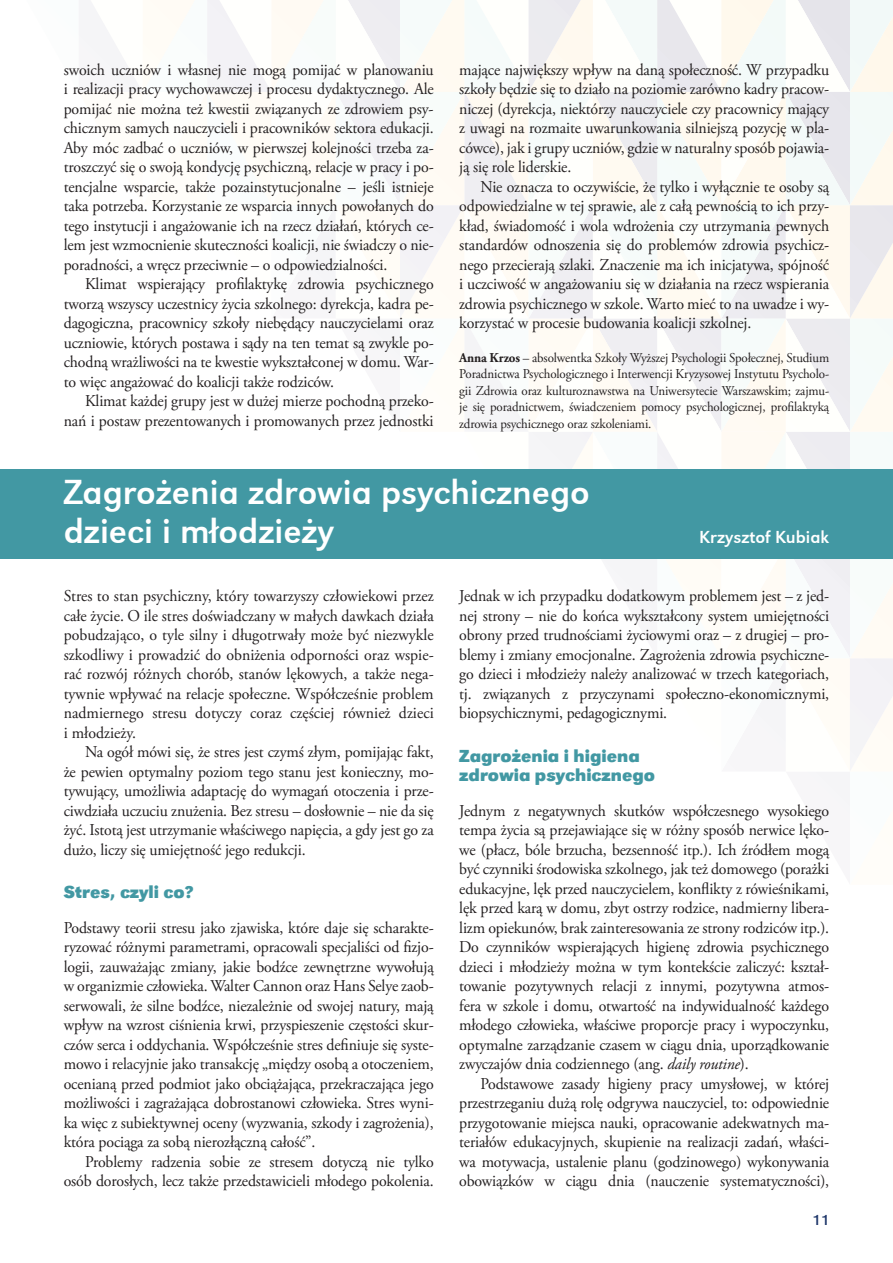
<style>
.page{position:relative;width:893px;height:1263px;background:#fff}
.page>*{position:absolute;margin:0;border:0;box-sizing:border-box;transform-origin:0 0}
.t1{font:36px/39px "URW Grotesk TCE";color:#fff}
.t2{font:700 18px/19.5px "URW Grotesk TCE";color:#4298a3}
.t3{font:18px "URW Grotesk TCE";color:#fff}
.t4{font:16.5px/19.5px "Adobe Garamond Pro";letter-spacing:-.01em;color:#231f20;text-align:justify;scale:.96 1}
.t5{font:15px "URW Grotesk TCE";color:#1f376a}
.t6{font:13.5px/16.5px "Adobe Garamond Pro";letter-spacing:-.01em;color:#231f20;text-align:justify;scale:.96 1}
.s1{font-weight:700}
.s2{font-style:italic}
</style>
<div class="page">
<svg style="left:207px;top:0;width:686px;height:757px"></svg>
<div style="left:0;top:469px;width:893px;height:90px;background:#4298a3"></div>
<p class="t4" style="left:64px;top:61px;width:387px">swoich uczniów i własnej nie mogą pomijać w planowaniu i realizacji pracy wychowawczej i procesu dydaktycznego. Ale pomijać nie można też kwestii związanych ze zdrowiem psy&shy;chicznym samych nauczycieli i pracowników sektora edukacji.<br>Aby móc zadbać o uczniów, w pierwszej kolejności trzeba za&shy;troszczyć się o swoją kondycję psychiczną, relacje w pracy i po&shy;tencjalne wsparcie, także pozainstytucjonalne – jeśli istnieje taka potrzeba. Korzystanie ze wsparcia innych powołanych do tego instytucji i angażowanie ich na rzecz działań, których ce&shy;lem jest wzmocnienie skuteczności koalicji, nie świadczy o nie&shy;poradności, a wręcz przeciwnie – o odpowiedzialności.</p>
<p class="t4" style="left:64px;top:275px;width:387px;text-indent:21px">Klimat wspierający profilaktykę zdrowia psychicznego tworzą wszyscy uczestnicy życia szkolnego: dyrekcja, kadra pe&shy;dagogiczna, pracownicy szkoły niebędący nauczycielami oraz uczniowie, których postawa i sądy na ten temat są zwykle po&shy;chodną wrażliwości na te kwestie wykształconej w domu. War&shy;to więc angażować do koalicji także rodziców.</p>
<p class="t4" style="left:64px;top:392px;width:387px;text-align:right">Klimat każdej grupy jest w dużej mierze pochodną przeko&shy;nań i postaw prezentowanych i promowanych przez jednostki</p>
<p class="t4" style="left:459px;top:61px;width:387px">mające największy wpływ na daną społeczność. W przypadku szkoły będzie się to działo na poziomie zarówno kadry pracow&shy;niczej (dyrekcja, niektórzy nauczyciele czy pracownicy mający z uwagi na rozmaite uwarunkowania silniejszą pozycję w pla&shy;cówce), jak i grupy uczniów, gdzie w naturalny sposób pojawia&shy;ją się role liderskie.</p>
<p class="t4" style="left:459px;top:178px;width:387px;text-indent:21px">Nie oznacza to oczywiście, że tylko i wyłącznie te osoby są odpowiedzialne w tej sprawie, ale z całą pewnością to ich przy&shy;kład, świadomość i wola wdrożenia czy utrzymania pewnych standardów odnoszenia się do problemów zdrowia psychicz&shy;nego przecierają szlaki. Znaczenie ma ich inicjatywa, spójność i uczciwość w angażowaniu się w działania na rzecz wspierania zdrowia psychicznego w szkole. Warto mieć to na uwadze i wy&shy;korzystać w procesie budowania koalicji szkolnej.</p>
<p class="t6" style="left:459px;top:350px;width:387px"><span class="s1">Anna Krzos</span> – absolwentka Szkoły Wyższej Psychologii Społecznej, Studium Poradnictwa Psychologicznego i Interwencji Kryzysowej Instytutu Psycholo&shy;gii Zdrowia oraz kulturoznawstwa na Uniwersytecie Warszawskim; zajmu&shy;je się poradnictwem, świadczeniem pomocy psychologicznej, profilaktyką zdrowia psychicznego oraz szkoleniami.</p>
<h1 class="t1" style="left:64px;top:471px;width:528px">Zagrożenia zdrowia psychicznego dzieci i młodzieży</h1>
<p class="t3" style="left:699px;top:526px;width:131px">Krzysztof Kubiak</p>
<p class="t4" style="left:64px;top:587px;width:387px">Stres to stan psychiczny, który towarzyszy człowiekowi przez całe życie. O ile stres doświadczany w małych dawkach działa pobudzająco, o tyle silny i długotrwały może być niezwykle szkodliwy i prowadzić do obniżenia odporności oraz wspie&shy;rać rozwój różnych chorób, stanów lękowych, a także nega&shy;tywnie wpływać na relacje społeczne. Współcześnie problem nadmiernego stresu dotyczy coraz częściej również dzieci i młodzieży.</p>
<p class="t4" style="left:64px;top:743px;width:387px;text-indent:21px">Na ogół mówi się, że stres jest czymś złym, pomijając fakt, że pewien optymalny poziom tego stanu jest konieczny, mo&shy;tywujący, umożliwia adaptację do wymagań otoczenia i prze&shy;ciwdziała uczuciu znużenia. Bez stresu – dosłownie – nie da się żyć. Istotą jest utrzymanie właściwego napięcia, a gdy jest go za dużo, liczy się umiejętność jego redukcji.</p>
<p class="t2" style="left:64px;top:882px;width:131px">Stres, czyli co?</p>
<p class="t4" style="left:64px;top:919px;width:387px">Podstawy teorii stresu jako zjawiska, które daje się scharakte&shy;ryzować różnymi parametrami, opracowali specjaliści od fizjo&shy;logii, zauważając zmiany, jakie bodźce zewnętrzne wywołują w organizmie człowieka. Walter Cannon oraz Hans Selye zaob&shy;serwowali, że silne bodźce, niezależnie od swojej natury, mają wpływ na wzrost ciśnienia krwi, przyspieszenie częstości skur&shy;czów serca i oddychania. Współcześnie stres definiuje się syste&shy;mowo i relacyjnie jako transakcję „między osobą a otoczeniem, ocenianą przed podmiot jako obciążająca, przekraczająca jego możliwości i zagrażająca dobrostanowi człowieka. Stres wyni&shy;ka więc z subiektywnej oceny (wyzwania, szkody i zagrożenia), która pociąga za sobą nierozłączną całość”.</p>
<p class="t4" style="left:64px;top:1153px;width:387px;text-align:right">Problemy radzenia sobie ze stresem dotyczą nie tylko osób dorosłych, lecz także przedstawicieli młodego pokolenia.</p>
<p class="t4" style="left:459px;top:587px;width:387px">Jednak w ich przypadku dodatkowym problemem jest – z jed&shy;nej strony – nie do końca wykształcony system umiejętności obrony przed trudnościami życiowymi oraz – z drugiej – pro&shy;blemy i zmiany emocjonalne. Zagrożenia zdrowia psychiczne&shy;go dzieci i młodzieży należy analizować w trzech kategoriach, tj. związanych z przyczynami społeczno-ekonomicznymi, biopsychicznymi, pedagogicznymi.</p>
<p class="t2" style="left:459px;top:746px;width:197px">Zagrożenia i higiena zdrowia psychicznego</p>
<p class="t4" style="left:459px;top:802px;width:387px">Jednym z negatywnych skutków współczesnego wysokiego tempa życia są przejawiające się w różny sposób nerwice lęko&shy;we (płacz, bóle brzucha, bezsenność itp.). Ich źródłem mogą być czynniki środowiska szkolnego, jak też domowego (porażki edukacyjne, lęk przed nauczycielem, konflikty z rówieśnikami, lęk przed karą w domu, zbyt ostrzy rodzice, nadmierny libera&shy;lizm opiekunów, brak zainteresowania ze strony rodziców itp.).<br>Do czynników wspierających higienę zdrowia psychicznego dzieci i młodzieży można w tym kontekście zaliczyć: kształ&shy;towanie pozytywnych relacji z innymi, pozytywna atmos&shy;fera w szkole i domu, otwartość na indywidualność każdego młodego człowieka, właściwe proporcje pracy i wypoczynku, optymalne zarządzanie czasem w ciągu dnia, uporządkowanie zwyczajów dnia codziennego (ang. <span class="s2">daily routine</span>).</p>
<p class="t4" style="left:459px;top:1075px;width:387px;text-indent:21px">Podstawowe zasady higieny pracy umysłowej, w której przestrzeganiu dużą rolę odgrywa nauczyciel, to: odpowiednie przygotowanie miejsca nauki, opracowanie adekwatnych ma&shy;teriałów edukacyjnych, skupienie na realizacji zadań, właści&shy;wa motywacja, ustalenie planu (godzinowego) wykonywania obowiązków w ciągu dnia (nauczenie systematyczności),</p>
<p class="t5" style="left:812px;top:1210px;width:18px">11</p>
</div>
